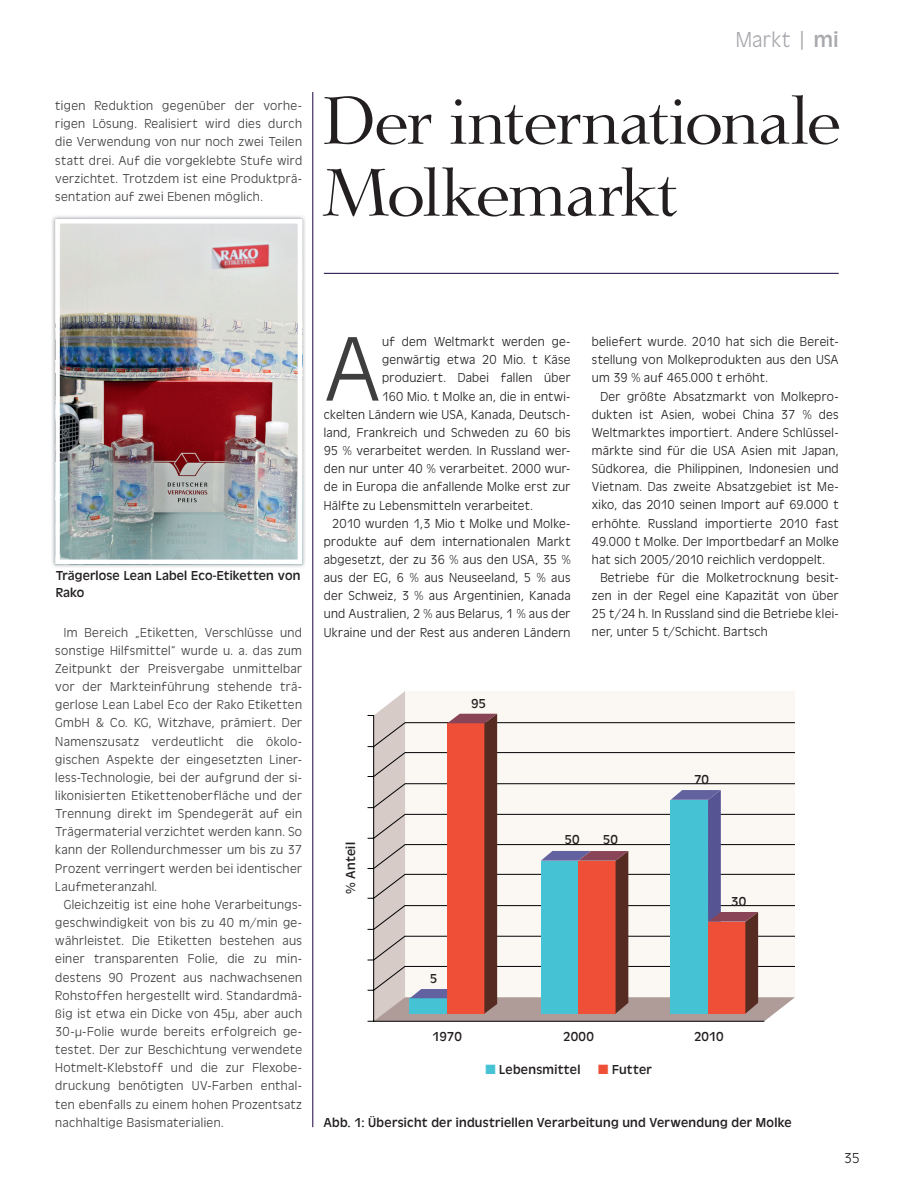
<style>
.page{position:relative;width:915px;height:1191px;background:#fff}
.page>*{position:absolute;margin:0;border:0;box-sizing:border-box;transform-origin:0 0}
.t1{font:300 95.1px "Antigone";color:#3e3e3f}
.t2{font:64.5px/72px "Lingwood Serial";letter-spacing:-.01em;color:#231f20}
.t3{font:300 22.5px "Antigone";color:#a8a9ad}
.t4{font:300 15px "Antigone";color:#231f20}
.t5{font:300 13.5px/18.1px "Antigone";letter-spacing:.025em;color:#3e3e3f;text-align:justify}
.t6{font:300 13.5px/18.1px "Antigone";letter-spacing:.02em;color:#231f20;text-align:justify}
.t7{font:13.5px/16.2px "Antigone";letter-spacing:.02em;color:#231f20}
.s1{font-weight:400}
.s2{color:#45c3d5}
.s3{color:#ef4f37}
</style>
<div class="page">
<hr style="left:312px;top:92px;width:1px;height:1035px;background:#19023f">
<img style="left:52px;top:216px;width:253px;height:351px">
<img style="left:60px;top:224px;width:237px;height:335px">
<div style="left:55px;top:219px;width:247px;height:345px;border:4px solid #fff"></div>
<hr style="left:324px;top:273px;width:514px;height:1px;background:#19023f">
<svg style="left:367px;top:691px;width:427px;height:330px"></svg>
<p class="t5" style="left:55px;top:97px;width:248px">tigen Reduktion gegenüber der vorhe&shy;rigen Lösung. Realisiert wird dies durch die Verwendung von nur noch zwei Teilen statt drei. Auf die vorgeklebte Stufe wird verzichtet. Trotzdem ist eine Produktprä&shy;sentation auf zwei Ebenen möglich.</p>
<h3 class="t3" style="left:735px;top:28px;width:104px">Markt | <span class="s1">mi</span></h3>
<h2 class="t2" style="left:323px;top:84px;width:519px">Der internationale<br>Molkemarkt</h2>
<p class="t7" style="left:56px;top:568px;width:246px">Trägerlose Lean Label Eco-Etiketten von<br>Rako</p>
<p class="t5" style="left:55px;top:623px;width:248px;text-indent:9px">Im Bereich „Etiketten, Verschlüsse und sonstige Hilfsmittel“ wurde u. a. das zum Zeitpunkt der Preisvergabe unmittelbar vor der Markteinführung stehende trä&shy;gerlose Lean Label Eco der Rako Etiketten GmbH &amp; Co. KG, Witzhave, prämiert. Der Namenszusatz verdeutlicht die ökolo&shy;gischen Aspekte der eingesetzten Liner&shy;less-Technologie, bei der aufgrund der si&shy;likonisierten Etikettenoberfläche und der Trennung direkt im Spendegerät auf ein Trägermaterial verzichtet werden kann. So kann der Rollendurchmesser um bis zu 37<br>Prozent verringert werden bei identischer Laufmeteranzahl.</p>
<p class="t5" style="left:55px;top:895px;width:248px;text-indent:9px">Gleichzeitig ist eine hohe Verarbeitungs&shy;geschwindigkeit von bis zu 40 m/min ge&shy;währleistet. Die Etiketten bestehen aus einer transparenten Folie, die zu min&shy;destens 90 Prozent aus nachwachsenen Rohstoffen hergestellt wird. Standardmä&shy;ßig ist etwa ein Dicke von 45µ, aber auch 30-µ-Folie wurde bereits erfolgreich ge&shy;testet. Der zur Beschichtung verwendete Hotmelt-Klebstoff und die zur Flexobe&shy;druckung benötigten UV-Farben enthal&shy;ten ebenfalls zu einem hohen Prozentsatz nachhaltige Basismaterialien.</p>
<h1 class="t1" style="left:324px;top:319px;width:59px">A</h1>
<p class="t6" style="left:382px;top:333px;width:190px">uf dem Weltmarkt werden ge-</p>
<p class="t6" style="left:382px;top:351px;width:190px">genwärtig etwa 20 Mio. t Käse</p>
<p class="t6" style="left:382px;top:369px;width:190px">produziert. Dabei fallen über</p>
<p class="t6" style="left:382px;top:387px;width:190px">160 Mio. t Molke an, die in entwi-</p>
<p class="t6" style="left:323px;top:405px;width:248px">ckelten Ländern wie USA, Kanada, Deutsch-</p>
<p class="t6" style="left:323px;top:424px;width:248px">land, Frankreich und Schweden zu 60 bis</p>
<p class="t6" style="left:323px;top:442px;width:248px">95 % verarbeitet werden. In Russland wer-</p>
<p class="t6" style="left:323px;top:460px;width:248px">den nur unter 40 % verarbeitet. 2000 wur-</p>
<p class="t6" style="left:323px;top:478px;width:248px">de in Europa die anfallende Molke erst zur</p>
<p class="t6" style="left:323px;top:496px;width:210px">Hälfte zu Lebensmitteln verarbeitet.</p>
<p class="t6" style="left:332px;top:514px;width:240px">2010 wurden 1,3 Mio t Molke und Molke-</p>
<p class="t6" style="left:323px;top:532px;width:248px">produkte auf dem internationalen Markt</p>
<p class="t6" style="left:323px;top:551px;width:248px">abgesetzt, der zu 36 % aus den USA, 35 %</p>
<p class="t6" style="left:323px;top:569px;width:248px">aus der EG, 6 % aus Neuseeland, 5 % aus</p>
<p class="t6" style="left:323px;top:587px;width:248px">der Schweiz, 3 % aus Argentinien, Kanada</p>
<p class="t6" style="left:323px;top:605px;width:248px">und Australien, 2 % aus Belarus, 1 % aus der</p>
<p class="t6" style="left:323px;top:623px;width:248px">Ukraine und der Rest aus anderen Ländern</p>
<p class="t6" style="left:591px;top:333px;width:248px">beliefert wurde. 2010 hat sich die Bereit&shy;stellung von Molkeprodukten aus den USA um 39 % auf 465.000 t erhöht.</p>
<p class="t6" style="left:591px;top:387px;width:248px;text-indent:9px">Der größte Absatzmarkt von Molkepro&shy;dukten ist Asien, wobei China 37 % des Weltmarktes importiert. Andere Schlüssel&shy;märkte sind für die USA Asien mit Japan, Südkorea, die Philippinen, Indonesien und Vietnam. Das zweite Absatzgebiet ist Me&shy;xiko, das 2010 seinen Import auf 69.000 t erhöhte. Russland importierte 2010 fast 49.000 t Molke. Der Importbedarf an Molke hat sich 2005/2010 reichlich verdoppelt.</p>
<p class="t6" style="left:591px;top:569px;width:248px;text-indent:9px">Betriebe für die Molketrocknung besit&shy;zen in der Regel eine Kapazität von über 25 t/24 h. In Russland sind die Betriebe klei&shy;ner, unter 5 t/Schicht. Bartsch</p>
<p class="t7" style="left:471px;top:695px;width:16px">95</p>
<p class="t7" style="left:693px;top:771px;width:16px">70</p>
<p class="t7" style="left:342px;top:894px;width:53px;rotate:-90deg">% Anteil</p>
<p class="t7" style="left:564px;top:831px;width:17px">50</p>
<p class="t7" style="left:602px;top:831px;width:17px">50</p>
<p class="t7" style="left:731px;top:893px;width:17px">30</p>
<p class="t7" style="left:430px;top:970px;width:9px">5</p>
<p class="t7" style="left:432px;top:1029px;width:31px">1970</p>
<p class="t7" style="left:563px;top:1029px;width:32px">2000</p>
<p class="t7" style="left:693px;top:1029px;width:31px">2010</p>
<p class="t7" style="left:485px;top:1061px;width:96px"><span class="s2">■</span> Lebensmittel</p>
<p class="t7" style="left:598px;top:1061px;width:55px"><span class="s3">■</span> Futter</p>
<p class="t7" style="left:323px;top:1114px;width:469px">Abb. 1: Übersicht der industriellen Verarbeitung und Verwendung der Molke</p>
<p class="t4" style="left:843px;top:1150px;width:17px">35</p>
</div>
